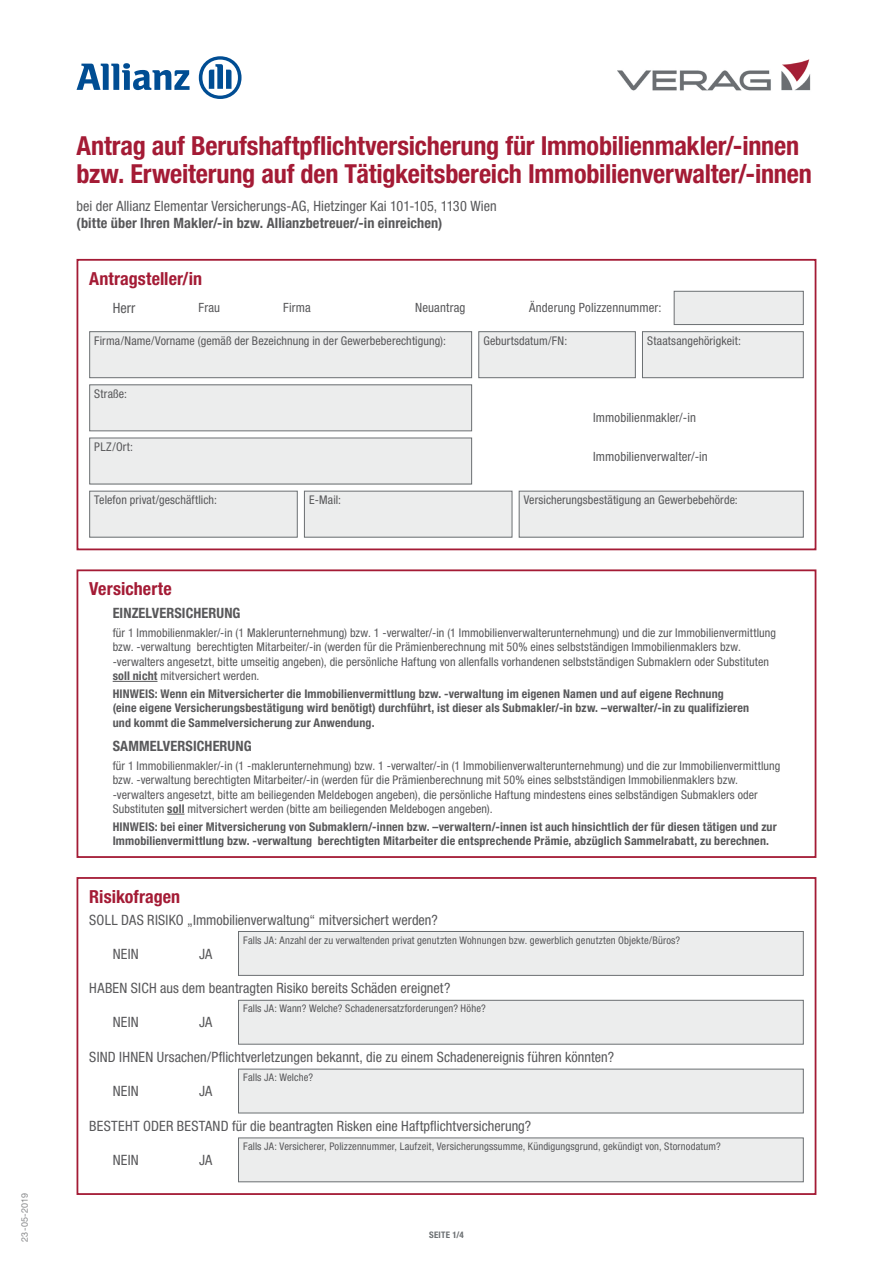
<style>
.page{position:relative;width:893px;height:1263px;background:#fff}
.page>*{position:absolute;margin:0;border:0;box-sizing:border-box;transform-origin:0 0}
.t1{font:700 condensed 26.25px/28.5px "Helvetica Neue LT Std";letter-spacing:-.01em;color:#a41b35}
.t2{font:700 condensed 18px "Helvetica Neue LT Std";letter-spacing:.005em;color:#a41b35}
.t3{font:condensed 14.25px "Helvetica Neue LT Std";color:#58585a}
.t4{font:700 condensed 14.25px "Helvetica Neue LT Std";letter-spacing:.01em;color:#58585a}
.t5{font:condensed 12.75px "Helvetica Neue LT Std";letter-spacing:.01em;color:#58585a}
.t6{font:condensed 12px/14.4px "Helvetica Neue LT Std";letter-spacing:.005em;color:#58585a}
.t7{font:700 condensed 12px/14.4px "Helvetica Neue LT Std";letter-spacing:.015em;color:#58585a}
.t8{font:condensed 10.5px "Helvetica Neue LT Std";letter-spacing:.01em;color:#58585a}
.t9{font:9px "Helvetica Neue LT Std";letter-spacing:.015em;color:#87888a}
.t10{font:700 condensed 9px "Helvetica Neue LT Std";letter-spacing:.03em;color:#6b6f72}
.s1{font-weight:700}
</style>
<div class="page">
<svg style="left:77px;top:63px;width:113px;height:27px"></svg>
<svg style="left:199px;top:56px;width:43px;height:43px"></svg>
<img style="left:618px;top:59px;width:193px;height:32px">
<div style="left:77px;top:259px;width:739px;height:291px;border:2px solid #a41b35"></div>
<div style="left:674px;top:291px;width:130px;height:34px;background:#eceded;border:1px solid #6b6f72"></div>
<div style="left:90px;top:332px;width:382px;height:46px;background:#eceded"></div>
<div style="left:89px;top:331px;width:383px;height:47px;border:1px solid #6b6f72"></div>
<div style="left:479px;top:332px;width:156px;height:46px;background:#eceded"></div>
<div style="left:478px;top:331px;width:158px;height:47px;border:1px solid #6b6f72"></div>
<div style="left:642px;top:332px;width:161px;height:46px;background:#eceded"></div>
<div style="left:642px;top:331px;width:162px;height:47px;border:1px solid #6b6f72"></div>
<div style="left:90px;top:385px;width:382px;height:46px;background:#eceded"></div>
<div style="left:89px;top:384px;width:383px;height:47px;border:1px solid #6b6f72"></div>
<div style="left:90px;top:438px;width:382px;height:46px;background:#eceded"></div>
<div style="left:90px;top:491px;width:207px;height:46px;background:#eceded"></div>
<div style="left:89px;top:491px;width:209px;height:46px;border:1px solid #6b6f72"></div>
<div style="left:304px;top:491px;width:208px;height:46px;background:#eceded"></div>
<div style="left:304px;top:491px;width:208px;height:46px;border:1px solid #6b6f72"></div>
<div style="left:519px;top:491px;width:284px;height:46px;background:#eceded"></div>
<div style="left:519px;top:491px;width:285px;height:46px;border:1px solid #6b6f72"></div>
<div style="left:77px;top:569px;width:739px;height:289px;border:2px solid #a41b35"></div>
<hr style="left:113px;top:681px;width:44px;height:1px;background:#58585a">
<svg style="left:167px;top:814px;width:18px;height:1px"></svg>
<div style="left:77px;top:877px;width:739px;height:318px;border:2px solid #a41b35"></div>
<div style="left:238px;top:931px;width:565px;height:44px;background:#eceded"></div>
<div style="left:238px;top:931px;width:566px;height:45px;border:1px solid #6b6f72"></div>
<div style="left:238px;top:1000px;width:565px;height:44px;background:#eceded"></div>
<div style="left:238px;top:1000px;width:566px;height:44px;border:1px solid #6b6f72"></div>
<div style="left:238px;top:1069px;width:565px;height:44px;background:#eceded"></div>
<div style="left:238px;top:1069px;width:566px;height:44px;border:1px solid #6b6f72"></div>
<div style="left:238px;top:1138px;width:565px;height:44px;background:#eceded"></div>
<div style="left:238px;top:1137px;width:566px;height:45px;border:1px solid #6b6f72"></div>
<p class="t9" style="left:19px;top:1242px;width:50px;rotate:-90deg">23-05-2019</p>
<h1 class="t1" style="left:77px;top:131px;width:737px">Antrag auf Berufshaftpflichtversicherung für Immobilienmakler/-innen bzw. Erweiterung auf den Tätigkeitsbereich Immobilienverwalter/-innen</h1>
<p class="t3" style="left:77px;top:197px;width:422px">bei der Allianz Elementar Versicherungs-AG, Hietzinger Kai 101-105, 1130 Wien</p>
<p class="t4" style="left:77px;top:214px;width:367px">(bitte über Ihren Makler/-in bzw. Allianzbetreuer/-in einreichen)</p>
<h2 class="t2" style="left:89px;top:267px;width:114px">Antragsteller/in</h2>
<p class="t3" style="left:113px;top:300px;width:24px">Herr</p>
<p class="t5" style="left:198px;top:301px;width:23px">Frau</p>
<p class="t5" style="left:283px;top:301px;width:29px">Firma</p>
<p class="t5" style="left:415px;top:301px;width:52px">Neuantrag</p>
<p class="t5" style="left:529px;top:301px;width:134px">Änderung Polizzennummer:</p>
<p class="t6" style="left:94px;top:333px;width:353px">Firma/Name/Vorname (gemäß der Bezeichnung in der Gewerbeberechtigung):</p>
<p class="t6" style="left:483px;top:333px;width:85px">Geburtsdatum/FN:</p>
<p class="t6" style="left:647px;top:333px;width:95px">Staatsangehörigkeit:</p>
<p class="t6" style="left:94px;top:386px;width:34px">Straße:</p>
<p class="t6" style="left:94px;top:440px;width:40px">PLZ/Ort:</p>
<p class="t5" style="left:593px;top:411px;width:104px">Immobilienmakler/-in</p>
<p class="t5" style="left:593px;top:449px;width:116px">Immobilienverwalter/-in</p>
<p class="t6" style="left:94px;top:493px;width:124px">Telefon privat/geschäftlich:</p>
<p class="t6" style="left:309px;top:493px;width:34px">E-Mail:</p>
<p class="t6" style="left:524px;top:493px;width:216px">Versicherungsbestätigung an Gewerbebehörde:</p>
<h2 class="t2" style="left:89px;top:578px;width:84px">Versicherte</h2>
<p class="t4" style="left:113px;top:604px;width:129px">EINZELVERSICHERUNG</p>
<p class="t6" style="left:113px;top:625px;width:665px">für 1 Immobilienmakler/-in (1 Maklerunternehmung) bzw. 1 -verwalter/-in (1 Immobilienverwalterunternehmung) und die zur Immobilienvermittlung bzw. -verwaltung berechtigten Mitarbeiter/-in (werden für die Prämienberechnung mit 50% eines selbstständigen Immobilienmaklers bzw. -verwalters angesetzt, bitte umseitig angeben), die persönliche Haftung von allenfalls vorhandenen selbstständigen Submaklern oder Substituten <span class="s1">soll nicht</span> mitversichert werden.</p>
<p class="t7" style="left:113px;top:686px;width:638px">HINWEIS: Wenn ein Mitversicherter die Immobilienvermittlung bzw. -verwaltung im eigenen Namen und auf eigene Rechnung (eine eigene Versicherungsbestätigung wird benötigt) durchführt, ist dieser als Submakler/-in bzw. –verwalter/-in zu qualifizieren und kommt die Sammelversicherung zur Anwendung.</p>
<p class="t4" style="left:113px;top:737px;width:140px">SAMMELVERSICHERUNG</p>
<p class="t6" style="left:113px;top:758px;width:669px">für 1 Immobilienmakler/-in (1 -maklerunternehmung) bzw. 1 -verwalter/-in (1 Immobilienverwalterunternehmung) und die zur Immobilienvermittlung bzw. -verwaltung berechtigten Mitarbeiter/-in (werden für die Prämienberechnung mit 50% eines selbstständigen Immobilienmaklers bzw. -verwalters angesetzt, bitte am beiliegenden Meldebogen angeben), die persönliche Haftung mindestens eines selbständigen Submaklers oder Substituten <span class="s1">soll</span> mitversichert werden (bitte am beiliegenden Meldebogen angeben).</p>
<p class="t7" style="left:113px;top:819px;width:666px">HINWEIS: bei einer Mitversicherung von Submaklern/-innen bzw. –verwaltern/-innen ist auch hinsichtlich der für diesen tätigen und zur<br>Immobilienvermittlung bzw. -verwaltung berechtigten Mitarbeiter die entsprechende Prämie, abzüglich Sammelrabatt, zu berechnen.</p>
<h2 class="t2" style="left:89px;top:885px;width:92px">Risikofragen</h2>
<p class="t3" style="left:89px;top:911px;width:350px">SOLL DAS RISIKO „Immobilienverwaltung“ mitversichert werden?</p>
<p class="t8" style="left:243px;top:934px;width:439px">Falls JA: Anzahl der zu verwaltenden privat genutzten Wohnungen bzw. gewerblich genutzten Objekte/Büros?</p>
<p class="t3" style="left:113px;top:945px;width:28px">NEIN</p>
<p class="t3" style="left:199px;top:945px;width:15px">JA</p>
<p class="t3" style="left:89px;top:980px;width:363px">HABEN SICH aus dem beantragten Risiko bereits Schäden ereignet?</p>
<p class="t8" style="left:243px;top:1003px;width:244px">Falls JA: Wann? Welche? Schadenersatzforderungen? Höhe?</p>
<p class="t3" style="left:113px;top:1014px;width:28px">NEIN</p>
<p class="t3" style="left:199px;top:1014px;width:15px">JA</p>
<p class="t3" style="left:89px;top:1049px;width:526px">SIND IHNEN Ursachen/Pflichtverletzungen bekannt, die zu einem Schadenereignis führen könnten?</p>
<p class="t8" style="left:243px;top:1071px;width:71px">Falls JA: Welche?</p>
<p class="t3" style="left:113px;top:1083px;width:28px">NEIN</p>
<p class="t3" style="left:199px;top:1083px;width:15px">JA</p>
<p class="t3" style="left:89px;top:1118px;width:443px">BESTEHT ODER BESTAND für die beantragten Risken eine Haftpflichtversicherung?</p>
<p class="t8" style="left:243px;top:1140px;width:479px">Falls JA: Versicherer, Polizzennummer, Laufzeit, Versicherungssumme, Kündigungsgrund, gekündigt von, Stornodatum?</p>
<p class="t3" style="left:113px;top:1152px;width:28px">NEIN</p>
<p class="t3" style="left:199px;top:1152px;width:15px">JA</p>
<p class="t10" style="left:429px;top:1229px;width:36px">SEITE 1/4</p>
</div>
